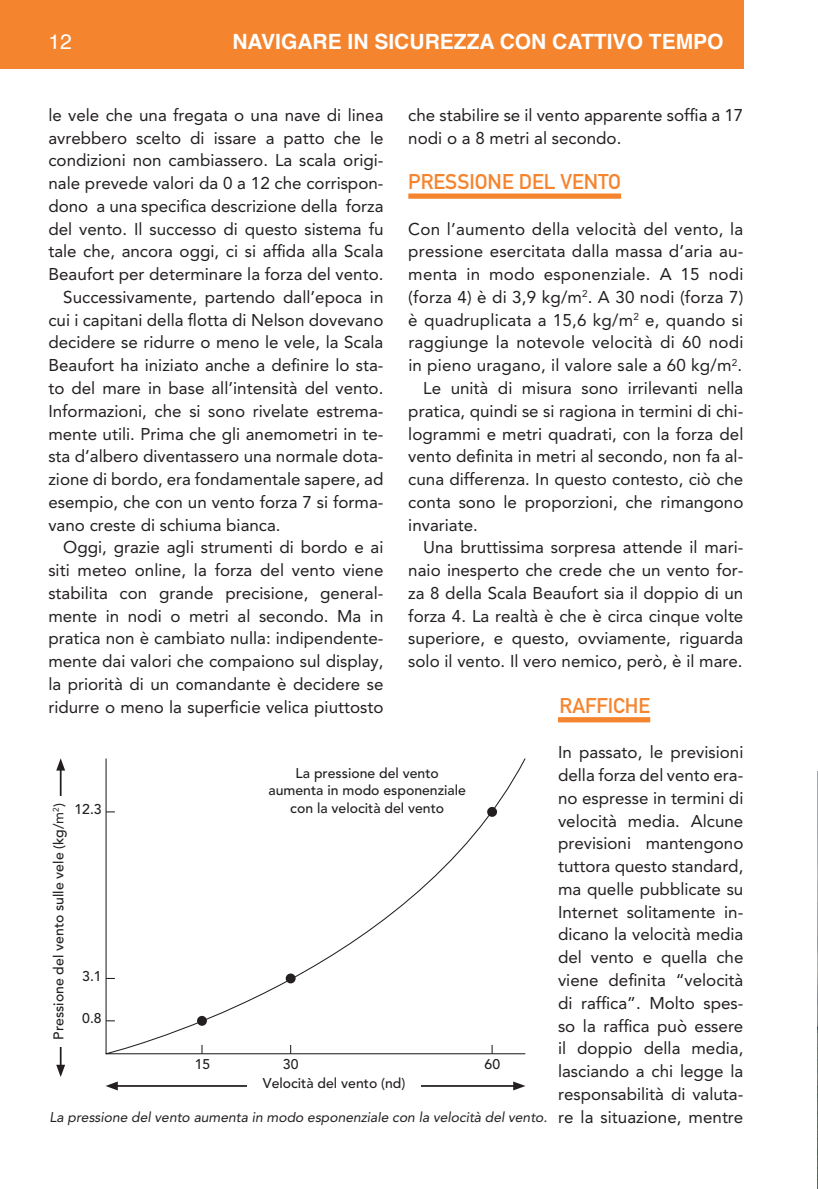
<style>
.page{position:relative;width:818px;height:1189px;background:#fff}
.page>*{position:absolute;margin:0;border:0;box-sizing:border-box;transform-origin:0 0}
.t1{font:700 21px "Helvetica";color:#fff}
.t2{font:700 21px "DIN Alternate";color:#f5842e}
.t3{font:21px "Helvetica";color:#fff}
.t4{font:16.97px/22.8px "Avenir LT Std";color:#231f20}
.t5{font:500 14px/17.5px "Avenir LT Std";color:#231f20;text-align:center}
.t6{font:italic 14px "Avenir LT Std";letter-spacing:-.005em;color:#231f20}
.s1{font-weight:400}
</style>
<div class="page">
<div style="left:0;top:0;width:743px;height:68px;background:#f5842e"></div>
<hr style="left:115px;top:1084px;width:401px;height:2px;background:#231f20">
<svg style="left:105px;top:1081px;width:13px;height:9px"></svg>
<svg style="left:513px;top:1081px;width:12px;height:9px"></svg>
<svg style="left:105px;top:758px;width:420px;height:295px"></svg>
<div style="left:197px;top:1015px;width:10px;height:10px;background:#231f20;border-radius:50%"></div>
<div style="left:286px;top:973px;width:9px;height:10px;background:#231f20;border-radius:50%"></div>
<div style="left:487px;top:806px;width:10px;height:10px;background:#231f20;border-radius:50%"></div>
<div style="left:408px;top:193px;width:213px;height:6px;background:#f5842e"></div>
<div style="left:408px;top:717px;width:242px;height:5px;background:#f5842e"></div>
<img style="left:817px;top:771px;width:1px;height:417px">
<div style="left:247px;top:1076px;width:173px;height:34px;background:#fff"></div>
<hr style="left:60px;top:767px;width:2px;height:300px;background:#231f20">
<svg style="left:56px;top:1064px;width:9px;height:12px"></svg>
<svg style="left:56px;top:758px;width:9px;height:12px"></svg>
<div style="left:53px;top:796px;width:16px;height:249px;background:#fff"></div>
<div style="left:408px;top:688px;width:150px;height:47px;background:#fff"></div>
<p class="t3" style="left:48px;top:26px;width:25px">12</p>
<p class="t1" style="left:232px;top:25px;width:492px">NAVIGARE IN SICUREZZA CON CATTIVO TEMPO</p>
<p class="t4" style="left:48px;top:104px;width:336px">le vele che una fregata o una nave di linea</p>
<p class="t4" style="left:48px;top:126px;width:336px">avrebbero scelto di issare a patto che le</p>
<p class="t4" style="left:48px;top:149px;width:336px">condizioni non cambiassero. La scala origi-</p>
<p class="t4" style="left:48px;top:172px;width:336px">nale prevede valori da 0 a 12 che corrispon-</p>
<p class="t4" style="left:48px;top:195px;width:336px">dono a una specifica descrizione della forza</p>
<p class="t4" style="left:48px;top:217px;width:336px">del vento. Il successo di questo sistema fu</p>
<p class="t4" style="left:48px;top:240px;width:336px">tale che, ancora oggi, ci si affida alla Scala</p>
<p class="t4" style="left:48px;top:263px;width:336px">Beaufort per determinare la forza del vento.</p>
<p class="t4" style="left:63px;top:286px;width:321px">Successivamente, partendo dall’epoca in</p>
<p class="t4" style="left:48px;top:308px;width:336px">cui i capitani della flotta di Nelson dovevano</p>
<p class="t4" style="left:48px;top:331px;width:336px">decidere se ridurre o meno le vele, la Scala</p>
<p class="t4" style="left:48px;top:354px;width:336px">Beaufort ha iniziato anche a definire lo sta-</p>
<p class="t4" style="left:48px;top:377px;width:336px">to del mare in base all’intensità del vento.</p>
<p class="t4" style="left:48px;top:399px;width:336px">Informazioni, che si sono rivelate estrema-</p>
<p class="t4" style="left:48px;top:422px;width:336px">mente utili. Prima che gli anemometri in te-</p>
<p class="t4" style="left:48px;top:445px;width:336px">sta d’albero diventassero una normale dota-</p>
<p class="t4" style="left:48px;top:468px;width:336px">zione di bordo, era fondamentale sapere, ad</p>
<p class="t4" style="left:48px;top:490px;width:336px">esempio, che con un vento forza 7 si forma-</p>
<p class="t4" style="left:48px;top:513px;width:234px">vano creste di schiuma bianca.</p>
<p class="t4" style="left:63px;top:536px;width:321px">Oggi, grazie agli strumenti di bordo e ai</p>
<p class="t4" style="left:48px;top:559px;width:336px">siti meteo online, la forza del vento viene</p>
<p class="t4" style="left:48px;top:581px;width:336px">stabilita con grande precisione, general-</p>
<p class="t4" style="left:48px;top:604px;width:336px">mente in nodi o metri al secondo. Ma in</p>
<p class="t4" style="left:48px;top:627px;width:336px">pratica non è cambiato nulla: indipendente-</p>
<p class="t4" style="left:48px;top:650px;width:336px">mente dai valori che compaiono sul display,</p>
<p class="t4" style="left:48px;top:672px;width:336px">la priorità di un comandante è decidere se</p>
<p class="t4" style="left:48px;top:695px;width:336px">ridurre o meno la superficie velica piuttosto</p>
<p class="t4" style="left:408px;top:104px;width:336px">che stabilire se il vento apparente soffia a 17 nodi o a 8 metri al secondo.</p>
<p class="t2" style="left:408px;top:166px;width:214px">PRESSIONE DEL VENTO</p>
<p class="t4" style="left:408px;top:217px;width:336px">Con l’aumento della velocità del vento, la</p>
<p class="t4" style="left:408px;top:240px;width:336px">pressione esercitata dalla massa d’aria au-</p>
<p class="t4" style="left:408px;top:263px;width:336px">menta in modo esponenziale. A 15 nodi</p>
<p class="t4" style="left:408px;top:286px;width:336px">(forza 4) è di 3,9 kg/m<sup>2</sup>. A 30 nodi (forza 7)</p>
<p class="t4" style="left:408px;top:308px;width:336px">è quadruplicata a 15,6 kg/m<sup>2</sup> e, quando si</p>
<p class="t4" style="left:408px;top:331px;width:336px">raggiunge la notevole velocità di 60 nodi</p>
<p class="t4" style="left:408px;top:354px;width:335px">in pieno uragano, il valore sale a 60 kg/m<sup>2</sup>.</p>
<p class="t4" style="left:423px;top:377px;width:321px">Le unità di misura sono irrilevanti nella</p>
<p class="t4" style="left:408px;top:399px;width:336px">pratica, quindi se si ragiona in termini di chi-</p>
<p class="t4" style="left:408px;top:422px;width:336px">logrammi e metri quadrati, con la forza del</p>
<p class="t4" style="left:408px;top:445px;width:336px">vento definita in metri al secondo, non fa al-</p>
<p class="t4" style="left:408px;top:468px;width:336px">cuna differenza. In questo contesto, ciò che</p>
<p class="t4" style="left:408px;top:490px;width:336px">conta sono le proporzioni, che rimangono</p>
<p class="t4" style="left:408px;top:513px;width:71px">invariate.</p>
<p class="t4" style="left:423px;top:536px;width:321px">Una bruttissima sorpresa attende il mari-</p>
<p class="t4" style="left:408px;top:559px;width:336px">naio inesperto che crede che un vento for-</p>
<p class="t4" style="left:408px;top:581px;width:336px">za 8 della Scala Beaufort sia il doppio di un</p>
<p class="t4" style="left:408px;top:604px;width:336px">forza 4. La realtà è che è circa cinque volte</p>
<p class="t4" style="left:408px;top:627px;width:336px">superiore, e questo, ovviamente, riguarda</p>
<p class="t4" style="left:408px;top:650px;width:336px">solo il vento. Il vero nemico, però, è il mare.</p>
<p class="t2" style="left:559px;top:689px;width:92px">RAFFICHE</p>
<p class="t4" style="left:558px;top:741px;width:187px;text-align:justify">In passato, le previsioni della forza del vento era&shy;no espresse in termini di velocità media. Alcune previsioni mantengono tuttora questo standard, ma quelle pubblicate su Internet solitamente in&shy;dicano la velocità media del vento e quella che viene definita “velocità di raffica”. Molto spes&shy;so la raffica può essere il doppio della media, lasciando a chi legge la responsabilità di valuta&shy;re la situazione, mentre</p>
<p class="t5" style="left:268px;top:764px;width:199px">La pressione del vento aumenta in modo esponenziale con la velocità del vento</p>
<p class="t5" style="left:50px;top:1039px;width:238px;rotate:-90deg">Pressione del vento sulle vele (kg/<span class="s1">m</span><sup>2</sup>)</p>
<p class="t5" style="left:74px;top:801px;width:29px">12.3</p>
<p class="t5" style="left:82px;top:967px;width:21px">3.1</p>
<p class="t5" style="left:82px;top:1009px;width:21px">0.8</p>
<p class="t5" style="left:195px;top:1055px;width:17px">15</p>
<p class="t5" style="left:283px;top:1055px;width:17px">30</p>
<p class="t5" style="left:484px;top:1055px;width:17px">60</p>
<p class="t5" style="left:263px;top:1074px;width:144px">Velocità del vento (nd)</p>
<p class="t6" style="left:50px;top:1108px;width:499px">La pressione del vento aumenta in modo esponenziale con la velocità del vento.</p>
</div>
